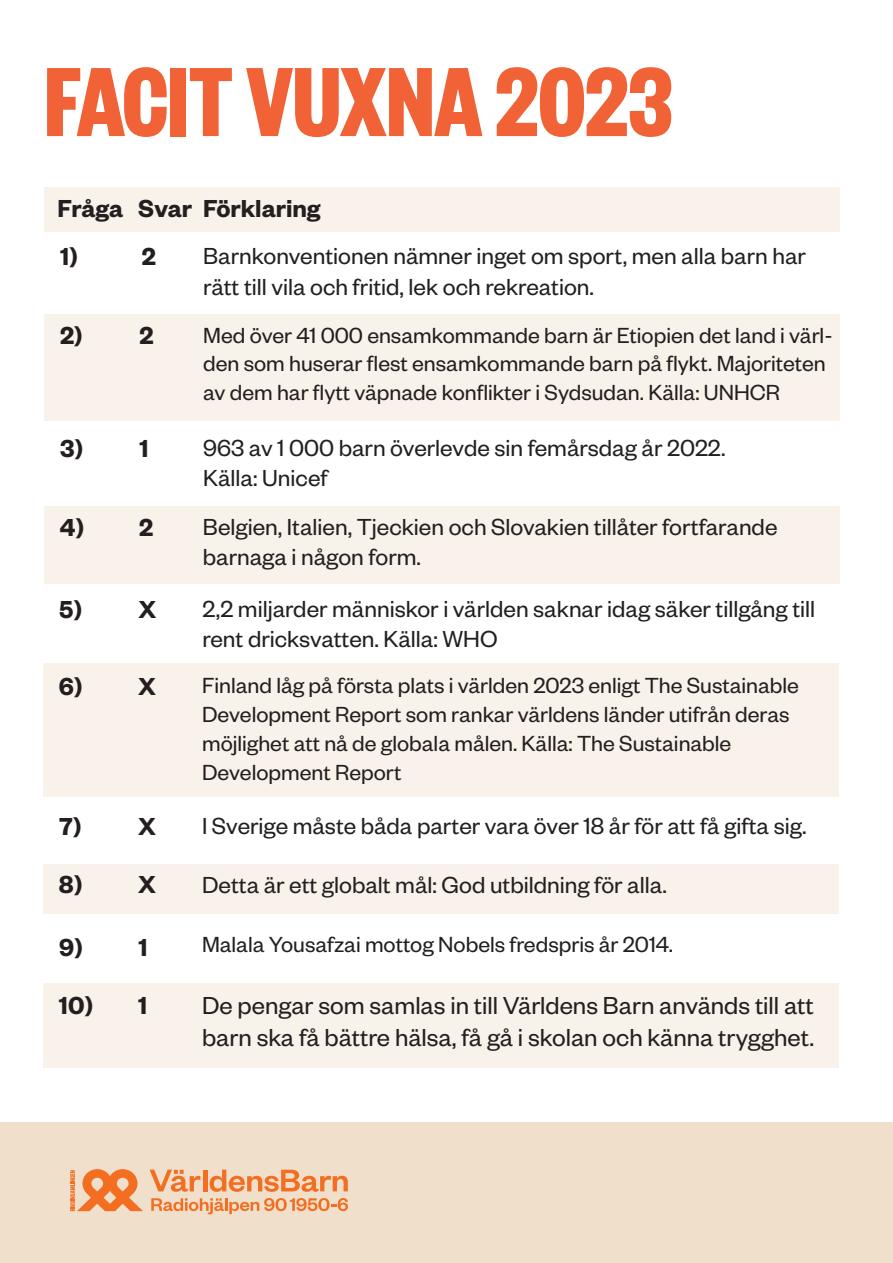
<style>
.page{position:relative;width:893px;height:1263px;background:#fff}
.page>*{position:absolute;margin:0;border:0;box-sizing:border-box;transform-origin:0 0}
.t1{font:700 108px "Founders Grotesk X Cond";color:#f16237}
.t2{font:27px/32.4px "Founders Grotesk";color:#231f20}
.t3{font:600 27px "Founders Grotesk";color:#231f20}
.t4{font:25.5px/30.6px "Founders Grotesk";color:#231f20}
.t5{font:24px/28.8px "Founders Grotesk";color:#231f20}
</style>
<div class="page">
<div style="left:45px;top:187px;width:795px;height:44px;background:#f9f2ea"></div>
<div style="left:45px;top:315px;width:795px;height:106px;background:#f9f2ea"></div>
<div style="left:45px;top:506px;width:795px;height:78px;background:#f9f2ea"></div>
<div style="left:44px;top:663px;width:795px;height:133px;background:#f9f2ea"></div>
<div style="left:44px;top:864px;width:795px;height:49px;background:#f9f2ea"></div>
<div style="left:44px;top:984px;width:795px;height:84px;background:#f9f2ea"></div>
<div style="left:0;top:1123px;width:893px;height:140px;background:#f0dfca"></div>
<svg style="left:150px;top:1169px;width:51px;height:23px"></svg>
<hr style="left:203px;top:1169px;width:4px;height:22px;background:#f36e21">
<svg style="left:210px;top:1169px;width:138px;height:23px"></svg>
<svg style="left:151px;top:1198px;width:197px;height:16px"></svg>
<svg style="left:70px;top:1169px;width:73px;height:42px"></svg>
<p class="t1" style="left:45px;top:34px;width:629px">FACIT VUXNA 2023</p>
<p class="t3" style="left:58px;top:191px;width:67px">Fråga</p>
<p class="t3" style="left:60px;top:240px;width:20px">1)</p>
<p class="t3" style="left:138px;top:191px;width:184px">Svar Förklaring</p>
<p class="t4" style="left:203px;top:240px;width:604px">Barnkonventionen nämner inget om sport, men alla barn har rätt till vila och fritid, lek och rekreation.</p>
<p class="t3" style="left:142px;top:240px;width:15px">2</p>
<p class="t3" style="left:60px;top:319px;width:24px">2)</p>
<p class="t3" style="left:139px;top:319px;width:15px">2</p>
<p class="t5" style="left:203px;top:319px;width:631px">Med över 41 000 ensamkommande barn är Etiopien det land i värl&shy;den som huserar flest ensamkommande barn på flykt. Majoriteten av dem har flytt väpnade konflikter i Sydsudan. Källa: UNHCR</p>
<p class="t3" style="left:60px;top:431px;width:25px">3)</p>
<p class="t3" style="left:139px;top:431px;width:11px">1</p>
<p class="t4" style="left:203px;top:431px;width:524px">963 av 1 000 barn överlevde sin femårsdag år 2022.</p>
<p class="t4" style="left:203px;top:462px;width:126px">Källa: Unicef</p>
<p class="t3" style="left:60px;top:510px;width:26px">4)</p>
<p class="t3" style="left:139px;top:510px;width:15px">2</p>
<p class="t4" style="left:203px;top:510px;width:576px">Belgien, Italien, Tjeckien och Slovakien tillåter fortfarande barnaga i någon form.</p>
<p class="t3" style="left:59px;top:592px;width:25px">5)</p>
<p class="t3" style="left:139px;top:592px;width:19px">X</p>
<p class="t4" style="left:202px;top:592px;width:614px">2,2 miljarder människor i världen saknar idag säker tillgång till rent dricksvatten. Källa: WHO</p>
<p class="t3" style="left:59px;top:669px;width:25px">6)</p>
<p class="t3" style="left:138px;top:669px;width:19px">X</p>
<p class="t5" style="left:202px;top:670px;width:598px">Finland låg på första plats i världen 2023 enligt The Sustainable<br>Development Report som rankar världens länder utifrån deras möjlighet att nå de globala målen. Källa: The Sustainable</p>
<p class="t5" style="left:202px;top:756px;width:201px">Development Report</p>
<p class="t3" style="left:59px;top:809px;width:24px">7)</p>
<p class="t3" style="left:138px;top:809px;width:19px">X</p>
<p class="t4" style="left:202px;top:809px;width:606px">I Sverige måste båda parter vara över 18 år för att få gifta sig.</p>
<p class="t3" style="left:59px;top:868px;width:25px">8)</p>
<p class="t3" style="left:138px;top:868px;width:19px">X</p>
<p class="t4" style="left:202px;top:868px;width:466px">Detta är ett globalt mål: God utbildning för alla.</p>
<p class="t3" style="left:59px;top:930px;width:25px">9)</p>
<p class="t3" style="left:59px;top:988px;width:36px">10)</p>
<p class="t3" style="left:139px;top:930px;width:11px">1</p>
<p class="t3" style="left:138px;top:988px;width:11px">1</p>
<p class="t5" style="left:202px;top:929px;width:472px">Malala Yousafzai mottog Nobels fredspris år 2014.</p>
<p class="t2" style="left:202px;top:987px;width:614px">De pengar som samlas in till Världens Barn används till att barn ska få bättre hälsa, få gå i skolan och känna trygghet.</p>
</div>
